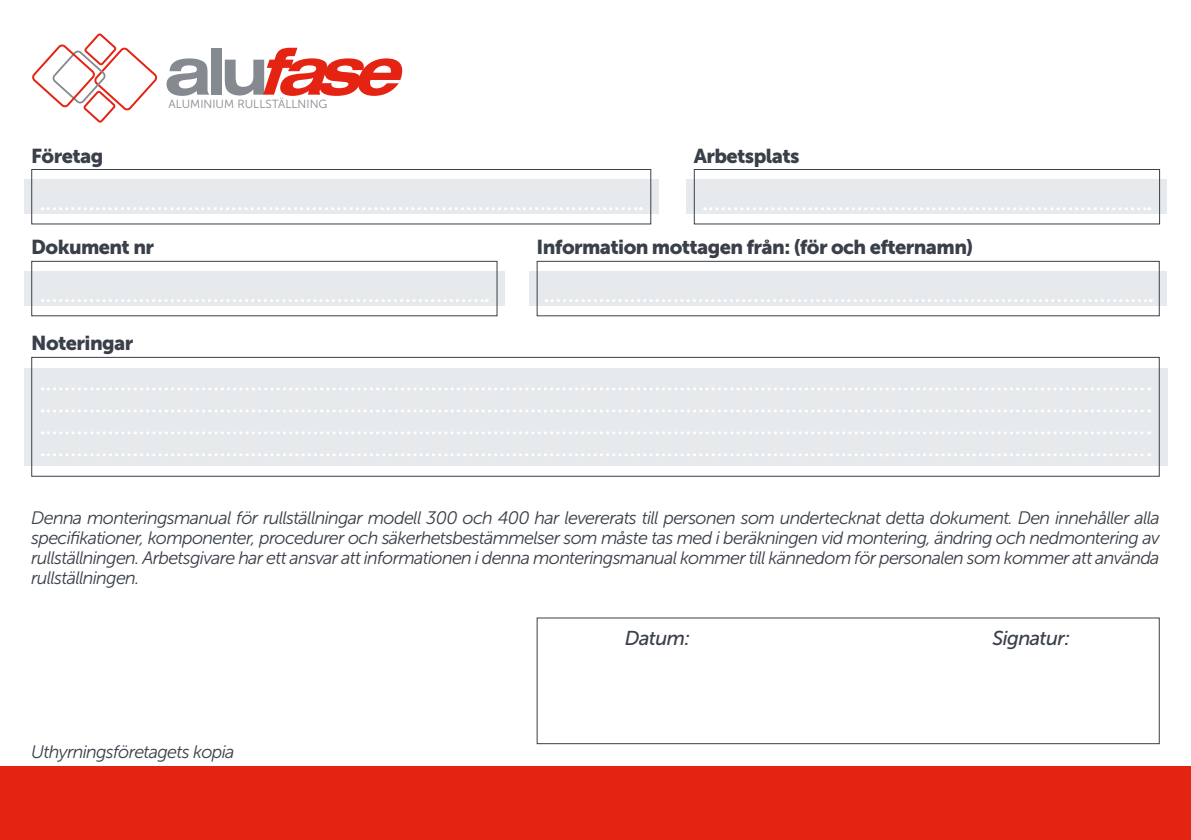
<style>
.page{position:relative;width:1191px;height:840px;background:#fff}
.page>*{position:absolute;margin:0;border:0;box-sizing:border-box;transform-origin:0 0}
.t1{font:20px "Museo Sans 900";letter-spacing:-.03em;color:#3a4049}
.t2{font:italic 20px "Museo Sans 500";letter-spacing:-.03em;color:#3a4049}
.t3{font:italic 18px/20px "Museo Sans 300";letter-spacing:-.04em;color:#3a4049;text-align:justify}
.t4{font:11.8px "Museo Sans 300";color:#848a90}
</style>
<div class="page">
<div style="left:0;top:765px;width:1191px;height:74px;background:#e42313"></div>
<div style="left:24px;top:180px;width:634px;height:34px;background:#e7eaec"></div>
<div style="left:24px;top:367px;width:1143px;height:98px;background:#e7eaec"></div>
<div style="left:24px;top:271px;width:480px;height:34px;background:#e7eaec"></div>
<div style="left:686px;top:180px;width:481px;height:34px;background:#e7eaec"></div>
<div style="left:530px;top:271px;width:637px;height:34px;background:#e7eaec"></div>
<div style="left:31px;top:169px;width:620px;height:55px;border:1px solid #3a4049"></div>
<div style="left:31px;top:356px;width:1128px;height:120px;border:1px solid #3a4049"></div>
<div style="left:31px;top:261px;width:466px;height:55px;border:1px solid #3a4049"></div>
<div style="left:694px;top:169px;width:466px;height:55px;border:1px solid #3a4049"></div>
<div style="left:536px;top:261px;width:623px;height:55px;border:1px solid #3a4049"></div>
<svg style="left:42px;top:207px;width:599px;height:3px"></svg>
<svg style="left:42px;top:387px;width:1107px;height:3px"></svg>
<svg style="left:42px;top:453px;width:1107px;height:3px"></svg>
<svg style="left:42px;top:431px;width:1107px;height:3px"></svg>
<svg style="left:42px;top:409px;width:1107px;height:3px"></svg>
<svg style="left:42px;top:299px;width:445px;height:3px"></svg>
<svg style="left:704px;top:207px;width:445px;height:3px"></svg>
<svg style="left:546px;top:299px;width:605px;height:3px"></svg>
<svg style="left:32px;top:33px;width:126px;height:90px"></svg>
<svg style="left:166px;top:58px;width:43px;height:38px"></svg>
<div style="left:211px;top:48px;width:11px;height:47px;background:#848a90"></div>
<svg style="left:225px;top:48px;width:178px;height:48px"></svg>
<p class="t1" style="left:31px;top:144px;width:74px">Företag</p>
<p class="t4" style="left:169px;top:98px;width:160px">ALUMINIUM RULLSTÄLLNING</p>
<p class="t1" style="left:31px;top:236px;width:124px">Dokument nr</p>
<p class="t1" style="left:31px;top:332px;width:104px">Noteringar</p>
<p class="t1" style="left:694px;top:144px;width:107px">Arbetsplats</p>
<p class="t1" style="left:536px;top:236px;width:438px">Information mottagen från: (för och efternamn)</p>
<p class="t3" style="left:31px;top:507px;width:1130px">Denna monteringsmanual för rullställningar modell 300 och 400 har levererats till personen som undertecknat detta dokument. Den innehåller alla specifikationer, komponenter, procedurer och säkerhetsbestämmelser som måste tas med i beräkningen vid montering, ändring och nedmontering av rullställningen. Arbetsgivare har ett ansvar att informationen i denna monteringsmanual kommer till kännedom för personalen som kommer att använda rullställningen.</p>
<p class="t3" style="left:31px;top:741px;width:205px">Uthyrningsföretagets kopia</p>
<p class="t2" style="left:625px;top:626px;width:67px">Datum:</p>
<p class="t2" style="left:992px;top:626px;width:79px">Signatur:</p>
</div>
